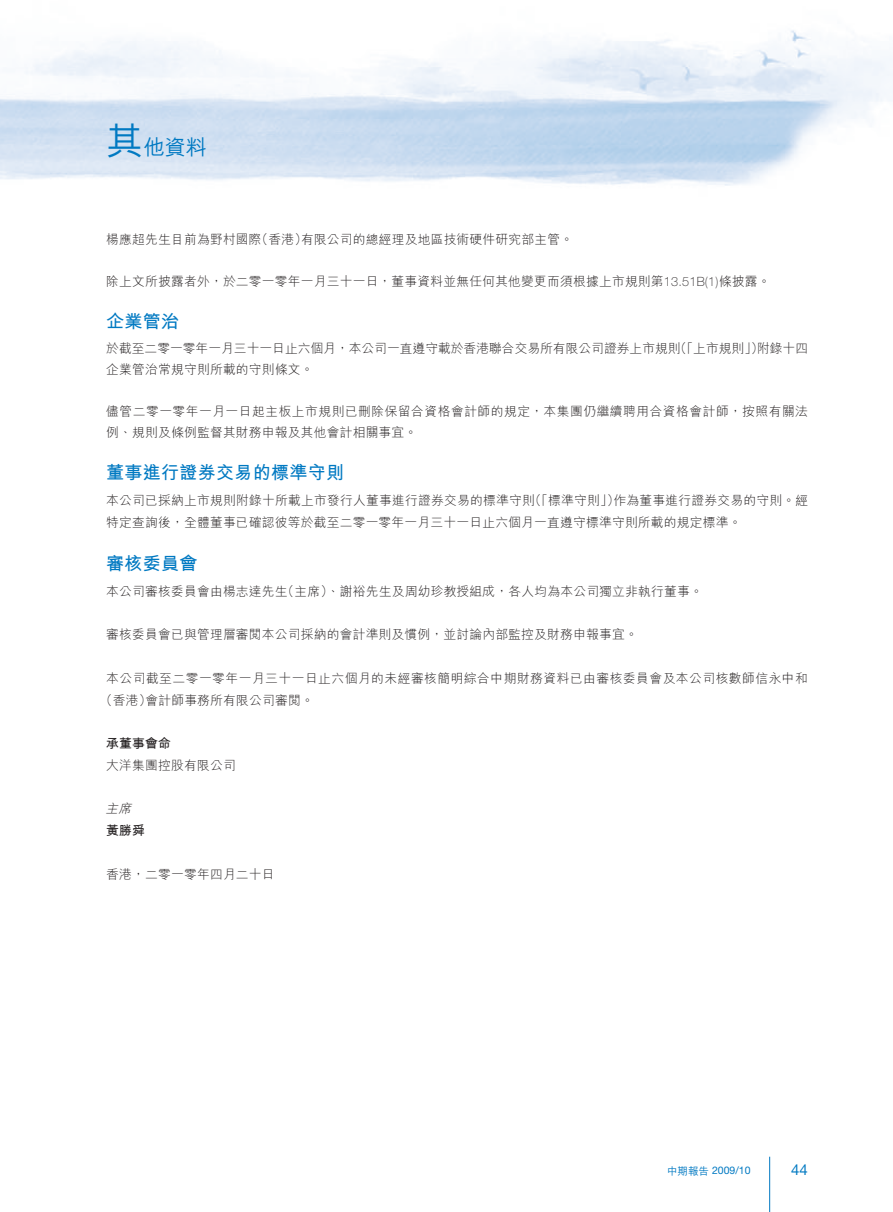
<style>
.page{position:relative;width:893px;height:1212px;background:#fff}
.page>*{position:absolute;margin:0;border:0;box-sizing:border-box;transform-origin:0 0}
.t1{font:500 21px "M Hei HK";color:#0079c2}
.t2{font:700 18px "M Hei HK";letter-spacing:.015em;color:#0079c2}
.t3{font:15px "Helvetica Neue LT Std";color:#0079c2}
.t4{font:300 12.75px/21.8px "M Hei HK";letter-spacing:.015em;color:#231f20}
.t5{font:300 12.75px/21px "M Hei HK";letter-spacing:.04em;color:#231f20}
.t6{font:700 12.75px/21.8px "M Hei HK";color:#231f20}
.t7{font:10.5px "Helvetica Neue LT Std";color:#0079c2}
.s1{font-size:37.5px}
.s2{font-family:"Helvetica Neue LT Std";font-weight:100}
.s3{font-weight:700}
.s4{font-weight:300;font-style:italic}
.s5{font-family:"M Hei HK";font-weight:500}
</style>
<div class="page">
<hr style="left:769px;top:1157px;width:1px;height:55px;background:#0079c2">
<p class="t1" style="left:106px;top:132px;width:102px"><span class="s1">其</span>他資料</p>
<p class="t4" style="left:106px;top:228px;width:468px">楊應超先生目前為野村國際（香港）有限公司的總經理及地區技術硬件研究部主管。</p>
<p class="t4" style="left:106px;top:270px;width:666px">除上文所披露者外，於二零一零年一月三十一日，董事資料並無任何其他變更而須根據上市規則第<span class="s2">13.51B(1)</span>條披露。</p>
<p class="t2" style="left:106px;top:308px;width:74px">企業管治</p>
<p class="t4" style="left:106px;top:338px;width:703px;line-height:21px">於截至二零一零年一月三十一日止六個月，本公司一直遵守載於香港聯合交易所有限公司證券上市規則（「上市規則」）附錄十四企業管治常規守則所載的守則條文。</p>
<p class="t5" style="left:106px;top:401px;width:703px">儘管二零一零年一月一日起主板上市規則已刪除保留合資格會計師的規定，本集團仍繼續聘用合資格會計師，按照有關法例、規則及條例監督其財務申報及其他會計相關事宜。</p>
<p class="t2" style="left:106px;top:460px;width:239px">董事進行證券交易的標準守則</p>
<p class="t4" style="left:106px;top:489px;width:703px">本公司已採納上市規則附錄十所載上市發行人董事進行證券交易的標準守則（「標準守則」）作為董事進行證券交易的守則。經特定查詢後，全體董事已確認彼等於截至二零一零年一月三十一日止六個月一直遵守標準守則所載的規定標準。</p>
<p class="t2" style="left:106px;top:550px;width:93px">審核委員會</p>
<p class="t4" style="left:106px;top:580px;width:598px">本公司審核委員會由楊志達先生（主席）、謝裕先生及周幼珍教授組成，各人均為本公司獨立非執行董事。</p>
<p class="t4" style="left:106px;top:623px;width:533px">審核委員會已與管理層審閱本公司採納的會計準則及慣例，並討論內部監控及財務申報事宜。</p>
<p class="t5" style="left:100px;top:667px;width:709px;line-height:21.8px;text-indent:6px">本公司截至二零一零年一月三十一日止六個月的未經審核簡明綜合中期財務資料已由審核委員會及本公司核數師信永中和（香港）會計師事務所有限公司審閱。</p>
<p class="t4" style="left:106px;top:732px;width:131px"><span class="s3">承董事會命<br></span>大洋集團控股有限公司</p>
<p class="t6" style="left:105px;top:797px;width:41px"><span class="s4">主席</span>黃勝舜</p>
<p class="t4" style="left:106px;top:863px;width:170px">香港，二零一零年四月二十日</p>
<p class="t7" style="left:667px;top:1164px;width:85px"><span class="s5">中期報告</span> 2009/10</p>
<p class="t3" style="left:791px;top:1160px;width:18px">44</p>
</div>
